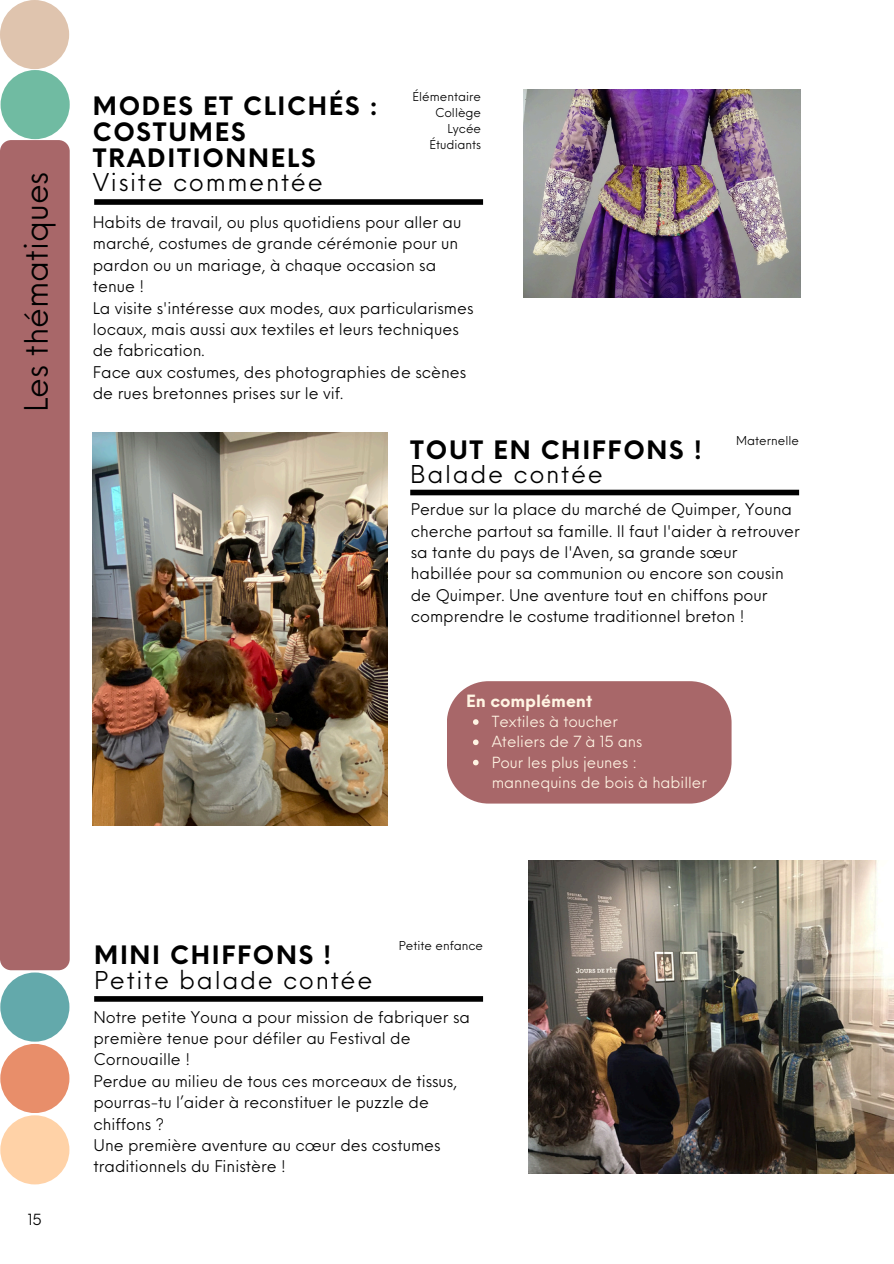
<style>
.page{position:relative;width:894px;height:1264px;background:#fff}
.page>*{position:absolute;margin:0;border:0;box-sizing:border-box;transform-origin:0 0}
.t1{font:31.5px "Neue Einstellung";color:#000}
.t2{font:700 24.75px/25.8px "Neue Einstellung";letter-spacing:.07em;color:#000}
.t3{font:24px "Neue Einstellung";letter-spacing:.07em;color:#000}
.t4{font:700 16.5px "Neue Einstellung";color:#fff4e3}
.t5{font:15.75px/21.3px "Neue Einstellung";color:#000}
.t6{font:15px/20.2px "Neue Einstellung";color:#fff4e3}
.t7{font:15px "Neue Einstellung";color:#000}
.t8{font:12px "Neue Einstellung";color:#000}
</style>
<div class="page">
<img style="left:523px;top:89px;width:277px;height:208px">
<img style="left:93px;top:433px;width:295px;height:392px">
<img style="left:528px;top:861px;width:365px;height:312px">
<div style="left:94px;top:199px;width:389px;height:6px;background:#000"></div>
<div style="left:410px;top:489px;width:388px;height:6px;background:#000"></div>
<div style="left:94px;top:996px;width:389px;height:5px;background:#000"></div>
<div style="left:447px;top:681px;width:284px;height:122px;background:#a86769"></div>
<div style="left:0;top:140px;width:70px;height:830px;background:#a86769;border-radius:11px"></div>
<div style="left:0;top:0;width:69px;height:69px;background:#dfc4ae;border-radius:50%"></div>
<div style="left:0;top:972px;width:69px;height:69px;background:#63a9ab;border-radius:50%"></div>
<div style="left:1px;top:70px;width:69px;height:69px;background:#70bba2;border-radius:50%"></div>
<div style="left:0;top:1043px;width:69px;height:70px;background:#e88e6a;border-radius:50%"></div>
<div style="left:0;top:1115px;width:69px;height:69px;background:#ffd2a7;border-radius:50%"></div>
<p class="t1" style="left:8px;top:412px;width:242px;rotate:-90deg">Les thématiques</p>
<p class="t8" style="left:412px;top:86px;width:70px">Élémentaire</p>
<p class="t8" style="left:435px;top:102px;width:48px">Collège</p>
<p class="t8" style="left:447px;top:118px;width:35px">Lycée</p>
<p class="t8" style="left:429px;top:134px;width:53px">Étudiants</p>
<h2 class="t2" style="left:93px;top:91px;width:286px">MODES ET CLICHÉS :<br>COSTUMES<br>TRADITIONNELS</h2>
<h3 class="t3" style="left:93px;top:161px;width:231px">Visite commentée</h3>
<p class="t5" style="left:93px;top:210px;width:382px">Habits de travail, ou plus quotidiens pour aller au marché, costumes de grande cérémonie pour un pardon ou un mariage, à chaque occasion sa tenue !<br>La visite s'intéresse aux modes, aux particularismes locaux, mais aussi aux textiles et leurs techniques de fabrication.<br>Face aux costumes, des photographies de scènes de rues bretonnes prises sur le vif.</p>
<h4 class="t8" style="left:736px;top:429px;width:64px">Maternelle</h4>
<h2 class="t2" style="left:410px;top:434px;width:293px">TOUT EN CHIFFONS !</h2>
<h3 class="t3" style="left:410px;top:453px;width:194px">Balade contée</h3>
<p class="t5" style="left:410px;top:497px;width:390px">Perdue sur la place du marché de Quimper, Youna cherche partout sa famille. Il faut l'aider à retrouver sa tante du pays de l'Aven, sa grande sœur habillée pour sa communion ou encore son cousin de Quimper. Une aventure tout en chiffons pour comprendre le costume traditionnel breton !</p>
<p class="t4" style="left:466px;top:686px;width:127px">En complément</p>
<p class="t6" style="left:491px;top:710px;width:128px">Textiles à toucher</p>
<h4 class="t6" style="left:491px;top:730px;width:152px">Ateliers de 7 à 15 ans</h4>
<h3 class="t6" style="left:491px;top:750px;width:217px">Pour les plus jeunes : mannequins de bois à habiller</h3>
<p class="t7" style="left:28px;top:1205px;width:15px">15</p>
<p class="t8" style="left:398px;top:934px;width:86px">Petite enfance</p>
<h2 class="t2" style="left:94px;top:939px;width:239px">MINI CHIFFONS !</h2>
<h3 class="t3" style="left:94px;top:958px;width:280px">Petite balade contée</h3>
<p class="t5" style="left:93px;top:1004px;width:378px">Notre petite Youna a pour mission de fabriquer sa première tenue pour défiler au Festival de Cornouaille !<br>Perdue au milieu de tous ces morceaux de tissus, pourras-tu l’aider à reconstituer le puzzle de chiffons ?<br>Une première aventure au cœur des costumes traditionnels du Finistère !</p>
</div>
